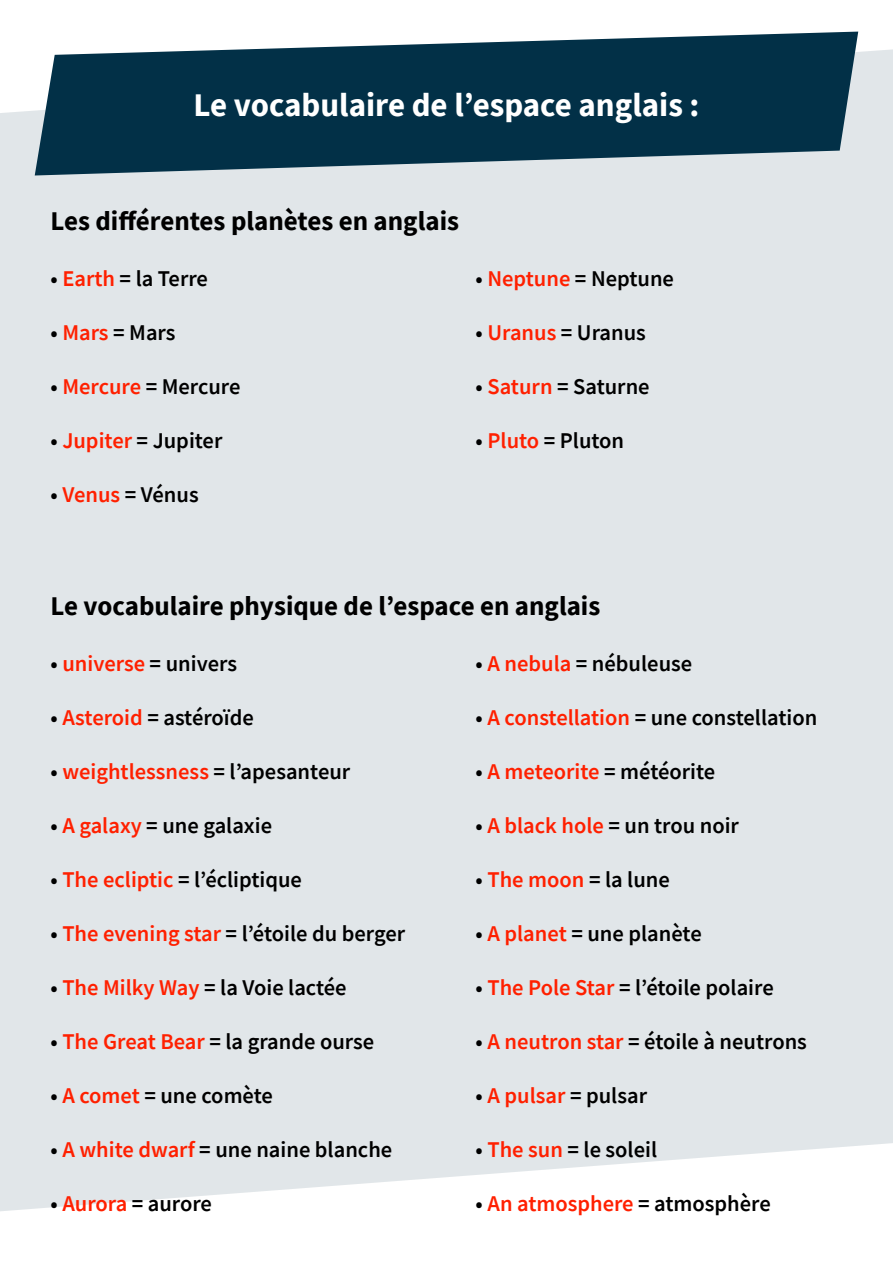
<style>
.page{position:relative;width:893px;height:1263px;background:#fff}
.page>*{position:absolute;margin:0;border:0;box-sizing:border-box;transform-origin:0 0}
.t1{font:700 33px "Source Sans Pro";color:#fff}
.t2{font:700 27px "Source Sans Pro";color:#000}
.t3{font:600 22.5px "Source Sans Pro";color:#000}
.s1{color:#ff2000}
</style>
<div class="page">
<div style="left:0;top:31px;width:893px;height:1180px;background:#e1e6e9"></div>
<svg style="left:35px;top:32px;width:823px;height:143px;background:#2d5366"></svg>
<h1 class="t1" style="left:194px;top:83px;width:507px">Le vocabulaire de l’espace anglais :</h1>
<p class="t2" style="left:51px;top:203px;width:410px">Les différentes planètes en anglais</p>
<p class="t3" style="left:51px;top:263px;width:159px">• <span class="s1">Earth</span> = la Terre</p>
<p class="t3" style="left:51px;top:317px;width:127px">• <span class="s1">Mars</span> = Mars</p>
<p class="t3" style="left:51px;top:371px;width:191px">• <span class="s1">Mercure</span> = Mercure</p>
<p class="t3" style="left:51px;top:425px;width:173px">• <span class="s1">Jupiter</span> = Jupiter</p>
<p class="t3" style="left:51px;top:479px;width:150px">• <span class="s1">Venus</span> = Vénus</p>
<p class="t3" style="left:476px;top:263px;width:200px">• <span class="s1">Neptune</span> = Neptune</p>
<p class="t3" style="left:476px;top:317px;width:172px">• <span class="s1">Uranus</span> = Uranus</p>
<p class="t3" style="left:476px;top:371px;width:176px">• <span class="s1">Saturn</span> = Saturne</p>
<p class="t3" style="left:476px;top:425px;width:150px">• <span class="s1">Pluto</span> = Pluton</p>
<p class="t2" style="left:51px;top:588px;width:551px">Le vocabulaire physique de l’espace en anglais</p>
<p class="t3" style="left:51px;top:649px;width:188px">• <span class="s1">universe</span> = univers</p>
<p class="t3" style="left:51px;top:703px;width:205px">• <span class="s1">Asteroid</span> = astéroïde</p>
<p class="t3" style="left:51px;top:757px;width:301px">• <span class="s1">weightlessness</span> = l’apesanteur</p>
<p class="t3" style="left:51px;top:811px;width:223px">• <span class="s1">A galaxy</span> = une galaxie</p>
<p class="t3" style="left:51px;top:865px;width:253px">• <span class="s1">The ecliptic</span> = l’écliptique</p>
<p class="t3" style="left:51px;top:919px;width:356px">• <span class="s1">The evening star</span> = l’étoile du berger</p>
<p class="t3" style="left:51px;top:973px;width:298px">• <span class="s1">The Milky Way</span> = la Voie lactée</p>
<p class="t3" style="left:51px;top:1027px;width:325px">• <span class="s1">The Great Bear</span> = la grande ourse</p>
<p class="t3" style="left:51px;top:1081px;width:224px">• <span class="s1">A comet</span> = une comète</p>
<p class="t3" style="left:51px;top:1135px;width:343px">• <span class="s1">A white dwarf</span> = une naine blanche</p>
<p class="t3" style="left:51px;top:1189px;width:163px">• <span class="s1">Aurora</span> = aurore</p>
<p class="t3" style="left:476px;top:649px;width:218px">• <span class="s1">A nebula</span> = nébuleuse</p>
<p class="t3" style="left:476px;top:703px;width:343px">• <span class="s1">A constellation</span> = une constellation</p>
<p class="t3" style="left:476px;top:757px;width:241px">• <span class="s1">A meteorite</span> = météorite</p>
<p class="t3" style="left:476px;top:811px;width:265px">• <span class="s1">A black hole</span> = un trou noir</p>
<p class="t3" style="left:476px;top:865px;width:196px">• <span class="s1">The moon</span> = la lune</p>
<p class="t3" style="left:476px;top:919px;width:228px">• <span class="s1">A planet</span> = une planète</p>
<p class="t3" style="left:476px;top:973px;width:300px">• <span class="s1">The Pole Star</span> = l’étoile polaire</p>
<p class="t3" style="left:476px;top:1027px;width:333px">• <span class="s1">A neutron star</span> = étoile à neutrons</p>
<p class="t3" style="left:476px;top:1081px;width:173px">• <span class="s1">A pulsar</span> = pulsar</p>
<p class="t3" style="left:476px;top:1135px;width:183px">• <span class="s1">The sun</span> = le soleil</p>
<p class="t3" style="left:476px;top:1189px;width:297px">• <span class="s1">An atmosphere</span> = atmosphère</p>
</div>
